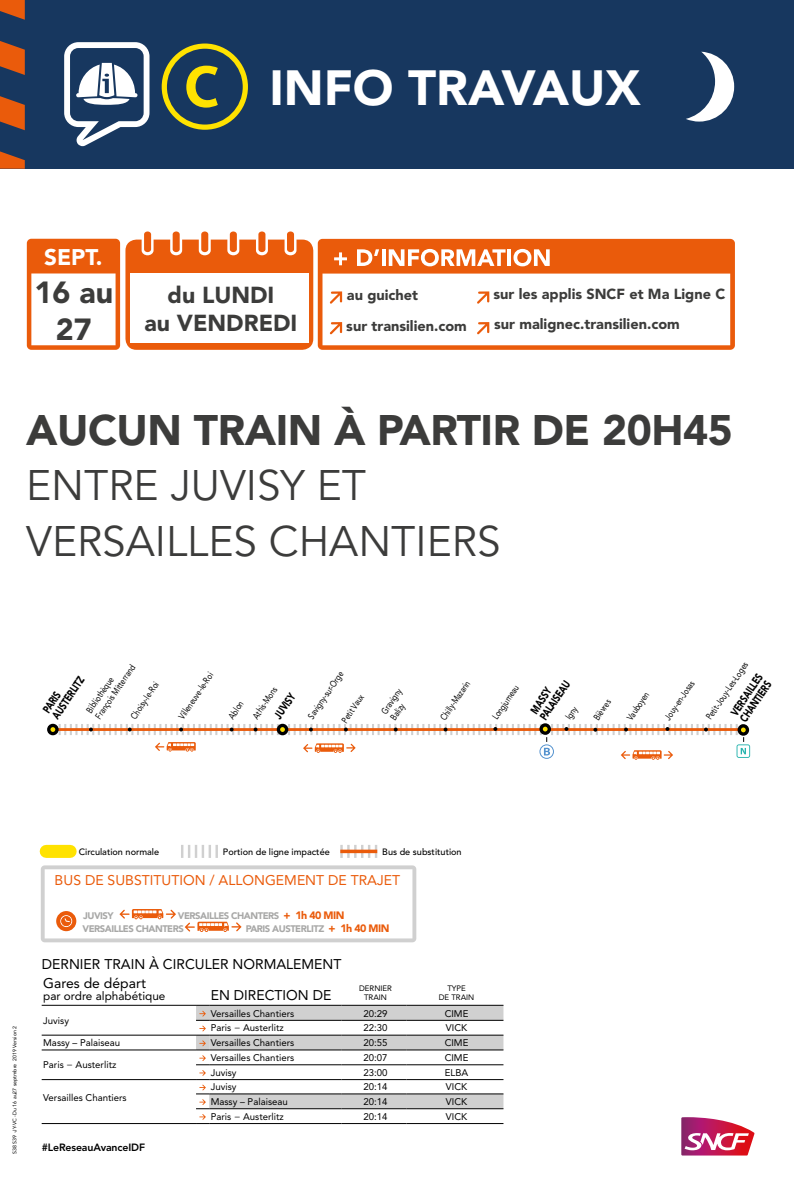
<style>
.page{position:relative;width:794px;height:1191px;background:#fff}
.page>*{position:absolute;margin:0;border:0;box-sizing:border-box;transform-origin:0 0}
.t1{font:900 49px "Avenir LT Std";color:#fff}
.t2{font:42.35px/55.8px "Avenir LT Std";color:#3c3c3b}
.t3{font:900 42.35px "Avenir LT Std";letter-spacing:-.01em;color:#3c3c3b}
.t4{font:900 30.31px/36.4px "Avenir LT Std";color:#3c3c3b;text-align:center}
.t5{font:900 23px/27.6px "Avenir LT Std";color:#3c3c3b;text-align:center}
.t6{font:900 22.5px "Avenir LT Std";color:#fff}
.t7{font:900 14.49px "Avenir LT Std";color:#3c3c3b}
.t8{font:14px "Avenir LT Std";color:#000}
.t9{font:14px "Avenir LT Std";color:#ea5b0b}
.t10{font:11.76px "Avenir LT Std";color:#000}
.t11{font:900 11.2px/11.2px "Avenir LT Std";color:#000;scale:.75 1}
.t12{font:800 10.5px "Avenir LT Std";letter-spacing:-.01em;color:#000}
.t13{font:9.66px "Avenir LT Std";color:#000}
.t14{font:900 9.48px/12.7px "Avenir LT Std";letter-spacing:-.05em;color:#a8a8a7}
.t15{font:9.24px/11.1px "Avenir LT Std";color:#000;scale:.78 1}
.t16{font:500 9.13px "Avenir LT Std";color:#000}
.t17{font:7.84px/8.9px "Avenir LT Std";color:#000;text-align:center}
.t18{font:5.25px "Avenir LT Std";color:#000}
.s1{font-size:10.67px;color:#ea5b0b}
.s2{font-style:inherit}
</style>
<div class="page">
<div style="left:46px;top:845px;width:24px;height:13px;background:#ffe200"></div>
<svg style="left:181px;top:845px;width:37px;height:13px"></svg>
<svg style="left:340px;top:845px;width:37px;height:13px"></svg>
<svg style="left:681px;top:1117px;width:73px;height:38px"></svg>
<svg style="left:340px;top:849px;width:37px;height:4px"></svg>
<div style="left:0;top:0;width:794px;height:169px;background:#17375f"></div>
<svg style="left:0;top:41px;width:25px;height:34px"></svg>
<svg style="left:0;top:0;width:25px;height:20px"></svg>
<svg style="left:0;top:96px;width:25px;height:34px"></svg>
<svg style="left:0;top:151px;width:25px;height:18px"></svg>
<svg style="left:162px;top:43px;width:86px;height:87px"></svg>
<svg style="left:686px;top:52px;width:48px;height:70px"></svg>
<svg style="left:64px;top:42px;width:85px;height:104px"></svg>
<hr style="left:42px;top:1005px;width:154px;height:1px;background:#000">
<hr style="left:42px;top:1035px;width:154px;height:1px;background:#000">
<hr style="left:42px;top:1049px;width:154px;height:1px;background:#000">
<hr style="left:42px;top:1079px;width:154px;height:1px;background:#000">
<hr style="left:42px;top:1123px;width:154px;height:1px;background:#000">
<svg style="left:196px;top:1005px;width:307px;height:119px"></svg>
<div style="left:49px;top:725px;width:8px;height:8px;background:#ffe200;border-radius:50%"></div>
<div style="left:47px;top:724px;width:12px;height:11px;border:3px solid #000;border-radius:50%"></div>
<div style="left:539px;top:723px;width:12px;height:12px;border:3px solid #000;border-radius:50%"></div>
<div style="left:125px;top:239px;width:188px;height:111px;background:#ea5b0b;border-radius:11px"></div>
<svg style="left:142px;top:231px;width:12px;height:24px"></svg>
<svg style="left:170px;top:231px;width:12px;height:24px"></svg>
<svg style="left:256px;top:231px;width:12px;height:24px"></svg>
<svg style="left:199px;top:231px;width:12px;height:24px"></svg>
<svg style="left:284px;top:231px;width:12px;height:24px"></svg>
<svg style="left:227px;top:231px;width:12px;height:24px"></svg>
<div style="left:130px;top:273px;width:179px;height:70px;background:#fff"></div>
<svg style="left:27px;top:239px;width:93px;height:111px"></svg>
<svg style="left:318px;top:239px;width:417px;height:111px"></svg>
<svg style="left:334px;top:252px;width:13px;height:13px"></svg>
<svg style="left:357px;top:249px;width:22px;height:17px"></svg>
<hr style="left:382px;top:249px;width:3px;height:17px;background:#fff">
<svg style="left:389px;top:248px;width:191px;height:18px"></svg>
<svg style="left:330px;top:291px;width:12px;height:13px"></svg>
<svg style="left:477px;top:322px;width:12px;height:12px"></svg>
<svg style="left:477px;top:291px;width:12px;height:13px"></svg>
<svg style="left:330px;top:322px;width:12px;height:12px"></svg>
<svg style="left:41px;top:865px;width:375px;height:77px"></svg>
<svg style="left:59px;top:724px;width:691px;height:36px"></svg>
<h1 class="t1" style="left:269px;top:58px;width:373px">INFO TRAVAUX</h1>
<h3 class="t6" style="left:44px;top:243px;width:60px">SEPT.</h3>
<h3 class="t4" style="left:35px;top:274px;width:80px">16 au<br>27</h3>
<h3 class="t7" style="left:347px;top:287px;width:73px">au guichet</h3>
<h3 class="t5" style="left:144px;top:281px;width:154px">du LUNDI<br>au VENDREDI</h3>
<h3 class="t7" style="left:346px;top:317px;width:122px">sur transilien.com</h3>
<h3 class="t7" style="left:493px;top:285px;width:233px">sur les applis SNCF et Ma Ligne C</h3>
<h3 class="t7" style="left:494px;top:315px;width:187px">sur malignec.transilien.com</h3>
<h2 class="t3" style="left:26px;top:404px;width:708px">AUCUN TRAIN À PARTIR DE 20H45</h2>
<h2 class="t2" style="left:26px;top:459px;width:476px">ENTRE JUVISY ET<br>VERSAILLES CHANTIERS</h2>
<p class="t11" style="left:41px;top:708px;width:66px;rotate:-56deg">PARIS<br>AUSTERLITZ</p>
<p class="t15" style="left:84px;top:708px;width:83px;rotate:-56deg">Bibliothèque<br>François Mitterrand</p>
<p class="t15" style="left:128px;top:715px;width:56px;rotate:-56deg">Choisy-le-Roi</p>
<p class="t15" style="left:176px;top:715px;width:71px;rotate:-56deg">Villeneuve-le-Roi</p>
<p class="t15" style="left:230px;top:701px;width:49px;line-height:20px;text-indent:-13px;rotate:-56deg">Ablon<br>Athis-Mons</p>
<p class="t11" style="left:272px;top:714px;width:39px;rotate:-56deg">JUVISY</p>
<p class="t15" style="left:703px;top:715px;width:88px;rotate:-56deg">Petit-Jouy-Les-Loges</p>
<p class="t15" style="left:305px;top:715px;width:73px;rotate:-56deg">Savigny-sur-Orge</p>
<p class="t15" style="left:339px;top:719px;width:43px;rotate:-56deg">Petit Vaux</p>
<p class="t15" style="left:379px;top:710px;width:39px;rotate:-56deg">Gravigny<br>Balizy</p>
<p class="t15" style="left:438px;top:716px;width:60px;rotate:-56deg">Chilly-Mazarin</p>
<p class="t15" style="left:490px;top:715px;width:53px;rotate:-56deg">Longjumeau</p>
<p class="t11" style="left:528px;top:709px;width:62px;rotate:-56deg">MASSY<br>PALAISEAU</p>
<p class="t11" style="left:729px;top:711px;width:65px;rotate:-56deg">VERSAILLES</p>
<p class="t11" style="left:738px;top:717px;width:64px;rotate:-56deg">CHANTIERS</p>
<p class="t15" style="left:591px;top:716px;width:31px;rotate:-56deg">Bièvres</p>
<p class="t15" style="left:624px;top:716px;width:42px;rotate:-56deg">Vauboyen</p>
<p class="t15" style="left:662px;top:716px;width:60px;rotate:-56deg">Jouy-en-Josas</p>
<p class="t15" style="left:563px;top:715px;width:19px;rotate:-56deg">Igny</p>
<p class="t18" style="left:12px;top:1153px;width:129px;rotate:-90deg">S38 S39 -JY-VC -Du 16 au27 septmbre 2019 Version 2</p>
<p class="t16" style="left:79px;top:846px;width:82px">Circulation normale</p>
<p class="t16" style="left:223px;top:846px;width:108px">Portion de ligne impactée</p>
<p class="t16" style="left:382px;top:846px;width:81px">Bus de substitution</p>
<h3 class="t9" style="left:55px;top:872px;width:347px">BUS DE SUBSTITUTION / ALLONGEMENT DE TRAJET</h3>
<p class="t14" style="left:83px;top:909px;width:32px">JUVISY</p>
<p class="t14" style="left:82px;top:909px;width:263px;text-indent:95px">VERSAILLES CHANTERS <span class="s1">+ 1h 40 MIN<br></span>VERSAILLES CHANTERS</p>
<p class="t14" style="left:246px;top:922px;width:145px">PARIS AUSTERLITZ <span class="s1">+ 1h 40 MIN</span></p>
<h3 class="t8" style="left:42px;top:956px;width:301px">DERNIER TRAIN À CIRCULER NORMALEMENT</h3>
<h3 class="t8" style="left:43px;top:975px;width:104px">Gares de départ</h3>
<p class="t10" style="left:43px;top:988px;width:124px">par ordre alphabétique</p>
<h3 class="t8" style="left:211px;top:986px;width:122px">EN DIRECTION DE</h3>
<p class="t17" style="left:359px;top:983px;width:34px">DERNIER<br>TRAIN</p>
<p class="t17" style="left:439px;top:983px;width:37px">TYPE<br>DE TRAIN</p>
<p class="t13" style="left:43px;top:1015px;width:27px">Juvisy</p>
<p class="t13" style="left:211px;top:1007px;width:85px">Versailles Chantiers</p>
<p class="t13" style="left:363px;top:1007px;width:26px">20:29</p>
<p class="t13" style="left:445px;top:1007px;width:25px">CIME</p>
<p class="t13" style="left:211px;top:1022px;width:75px">Paris <span class="s2">−</span> Austerlitz</p>
<p class="t13" style="left:363px;top:1022px;width:26px">22:30</p>
<p class="t13" style="left:446px;top:1022px;width:23px">VICK</p>
<p class="t13" style="left:43px;top:1037px;width:79px">Massy – Palaiseau</p>
<p class="t13" style="left:211px;top:1037px;width:85px">Versailles Chantiers</p>
<p class="t13" style="left:363px;top:1037px;width:26px">20:55</p>
<p class="t13" style="left:445px;top:1037px;width:25px">CIME</p>
<p class="t13" style="left:43px;top:1059px;width:75px">Paris <span class="s2">−</span> Austerlitz</p>
<p class="t13" style="left:211px;top:1052px;width:85px">Versailles Chantiers</p>
<p class="t13" style="left:363px;top:1052px;width:26px">20:07</p>
<p class="t13" style="left:445px;top:1052px;width:25px">CIME</p>
<p class="t13" style="left:211px;top:1066px;width:27px">Juvisy</p>
<p class="t13" style="left:363px;top:1066px;width:26px">23:00</p>
<p class="t13" style="left:445px;top:1066px;width:25px">ELBA</p>
<p class="t13" style="left:43px;top:1091px;width:85px">Versailles Chantiers</p>
<p class="t12" style="left:42px;top:1141px;width:105px">#LeReseauAvanceIDF</p>
<p class="t13" style="left:211px;top:1081px;width:27px">Juvisy</p>
<p class="t13" style="left:363px;top:1081px;width:26px">20:14</p>
<p class="t13" style="left:446px;top:1081px;width:23px">VICK</p>
<p class="t13" style="left:211px;top:1096px;width:79px">Massy – Palaiseau</p>
<p class="t13" style="left:363px;top:1096px;width:26px">20:14</p>
<p class="t13" style="left:446px;top:1096px;width:23px">VICK</p>
<p class="t13" style="left:211px;top:1110px;width:75px">Paris <span class="s2">−</span> Austerlitz</p>
<p class="t13" style="left:363px;top:1110px;width:26px">20:14</p>
<p class="t13" style="left:446px;top:1110px;width:23px">VICK</p>
</div>
